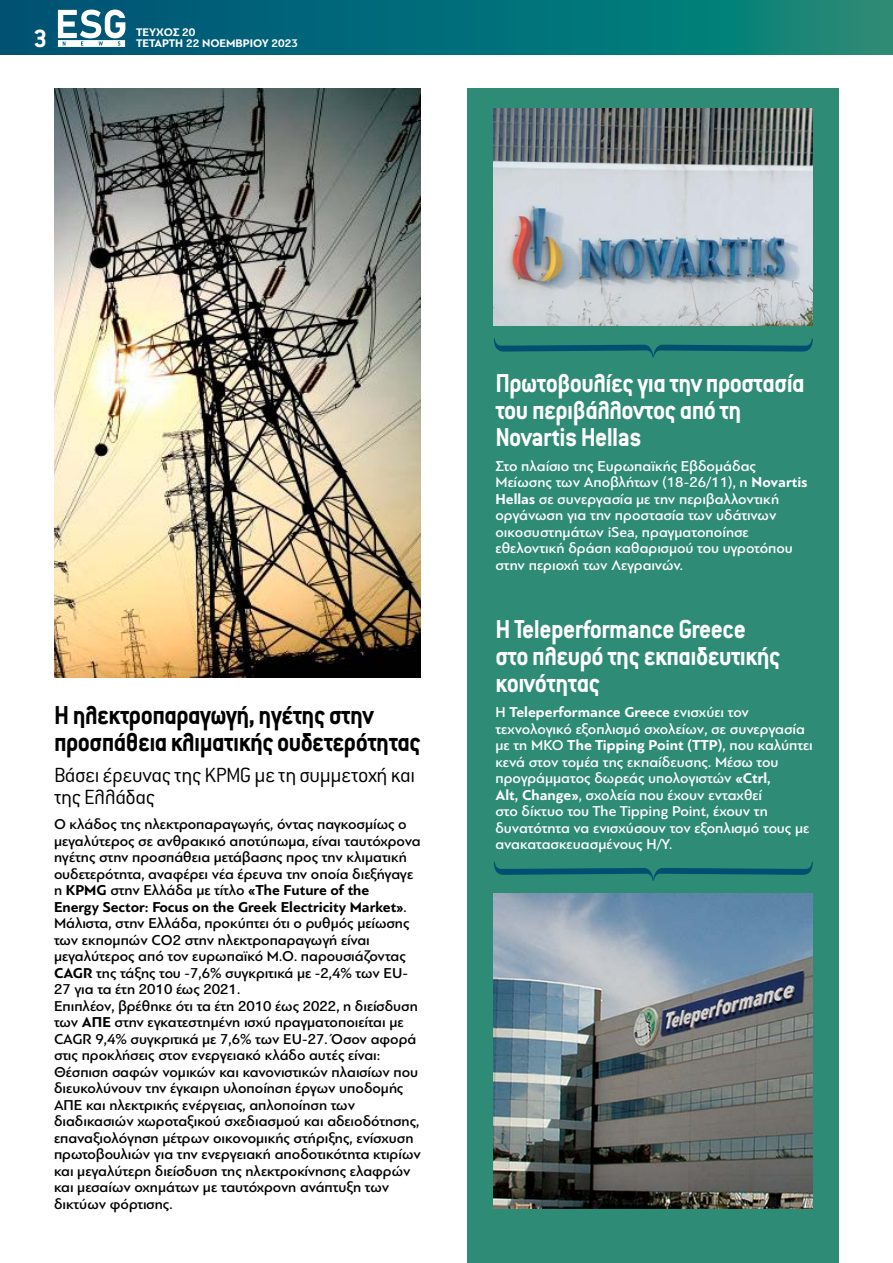
<style>
.page{position:relative;width:893px;height:1263px;background:#fff}
.page>*{position:absolute;margin:0;border:0;box-sizing:border-box;transform-origin:0 0}
.t1{font:700 28.5px/27px "Conduit ITC Hel";letter-spacing:-.02em;color:#fff;scale:.93 1}
.t2{font:700 28.5px/27px "Conduit ITC Hel";letter-spacing:-.02em;color:#000;scale:.93 1}
.t3{font:700 27.3px "Conduit ITC Hel";color:#fff}
.t4{font:300 22.5px/22.5px "Conduit ITC Hel";letter-spacing:-.02em;color:#000}
.t5{font:500 15px/16.5px "PF Bague Sans Pro";color:#000}
.t6{font:500 15px/16.5px "PF Bague Sans Pro";letter-spacing:.005em;color:#fff}
.t7{font:700 11.55px/10.5px "PF Bague Sans Pro";color:#fff}
.s1{font-weight:700}
</style>
<div class="page">
<svg style="left:0;top:0;width:893px;height:54px;background:#056f78"></svg>
<svg style="left:58px;top:10px;width:67px;height:37px"></svg>
<div style="left:468px;top:88px;width:371px;height:1175px;background:#2e8b75"></div>
<img style="left:54px;top:89px;width:367px;height:588px">
<img style="left:494px;top:108px;width:319px;height:218px">
<img style="left:494px;top:894px;width:319px;height:315px">
<svg style="left:494px;top:338px;width:319px;height:20px"></svg>
<svg style="left:494px;top:862px;width:319px;height:19px"></svg>
<h2 class="t3" style="left:33px;top:25px;width:15px">3</h2>
<p class="t7" style="left:136px;top:27px;width:163px">ΤΕΥΧΟΣ 20<br>TΕΤΑΡΤΗ 22 ΝΟΕΜΒΡΙΟΥ 2023</p>
<h1 class="t2" style="left:54px;top:702px;width:396px">Η ηλεκτροπαραγωγή, ηγέτης στην προσπάθεια κλιματικής ουδετερότητας</h1>
<h3 class="t4" style="left:54px;top:764px;width:363px">Βάσει έρευνας της KPMG με τη συμμετοχή και της Ελλάδας</h3>
<p class="t5" style="left:54px;top:816px;width:368px">Ο κλάδος της ηλεκτροπαραγωγής, όντας παγκοσμίως ο μεγαλύτερος σε ανθρακικό αποτύπωμα, είναι ταυτόχρονα ηγέτης στην προσπάθεια μετάβασης προς την κλιματική ουδετερότητα, αναφέρει νέα έρευνα την οποία διεξήγαγε η <span class="s1">KPMG</span> στην Ελλάδα με τίτλο <span class="s1">«The Future of the<br>Energy Sector: Focus on the Greek Electricity Market»</span>.<br>Μάλιστα, στην Ελλάδα, προκύπτει ότι ο ρυθμός μείωσης των εκπομπών CO2 στην ηλεκτροπαραγωγή είναι μεγαλύτερος από τον ευρωπαϊκό Μ.Ο. παρουσιάζοντας <span class="s1">CAGR</span> της τάξης του -7,6% συγκριτικά με -2,4% των EU-27 για τα έτη 2010 έως 2021.<br>Επιπλέον, βρέθηκε ότι τα έτη 2010 έως 2022, η διείσδυση των <span class="s1">ΑΠΕ</span> στην εγκατεστημένη ισχύ πραγματοποιείται με CAGR 9,4% συγκριτικά με 7,6% των EU-27. Όσον αφορά στις προκλήσεις στον ενεργειακό κλάδο αυτές είναι:<br>Θέσπιση σαφών νομικών και κανονιστικών πλαισίων που διευκολύνουν την έγκαιρη υλοποίηση έργων υποδομής ΑΠΕ και ηλεκτρικής ενέργειας, απλοποίηση των διαδικασιών χωροταξικού σχεδιασμού και αδειοδότησης, επαναξιολόγηση μέτρων οικονομικής στήριξης, ενίσχυση πρωτοβουλιών για την ενεργειακή αποδοτικότητα κτιρίων και μεγαλύτερη διείσδυση της ηλεκτροκίνησης ελαφρών και μεσαίων οχημάτων με ταυτόχρονη ανάπτυξη των δικτύων φόρτισης.</p>
<h1 class="t1" style="left:495px;top:370px;width:334px">Πρωτοβουλίες για την προστασία του περιβάλλοντος από τη<br>Novartis Hellas</h1>
<p class="t6" style="left:495px;top:458px;width:313px">Στο πλαίσιο της Ευρωπαϊκής Εβδομάδας Μείωσης των Αποβλήτων (18-26/11), η <span class="s1">Novartis Hellas</span> σε συνεργασία με την περιβαλλοντική οργάνωση για την προστασία των υδάτινων οικοσυστημάτων iSea, πραγματοποίησε εθελοντική δράση καθαρισμού του υγροτόπου στην περιοχή των Λεγραινών.</p>
<h1 class="t1" style="left:495px;top:616px;width:308px">Η Teleperformance Greece στο πλευρό της εκπαιδευτικής κοινότητας</h1>
<p class="t6" style="left:495px;top:704px;width:319px">H <span class="s1">Teleperformance Greece</span> ενισχύει τον τεχνολογικό εξοπλισμό σχολείων, σε συνεργασία με τη ΜΚΟ <span class="s1">The Tipping Point (TTP)</span>, που καλύπτει κενά στον τομέα της εκπαίδευσης. Μέσω του προγράμματος δωρεάς υπολογιστών <span class="s1">«Ctrl,<br>Alt, Change»</span>, σχολεία που έχουν ενταχθεί<br>στο δίκτυο του The Tipping Point, έχουν τη δυνατότητα να ενισχύσουν τον εξοπλισμό τους με ανακατασκευασμένους Η/Υ.</p>
</div>
